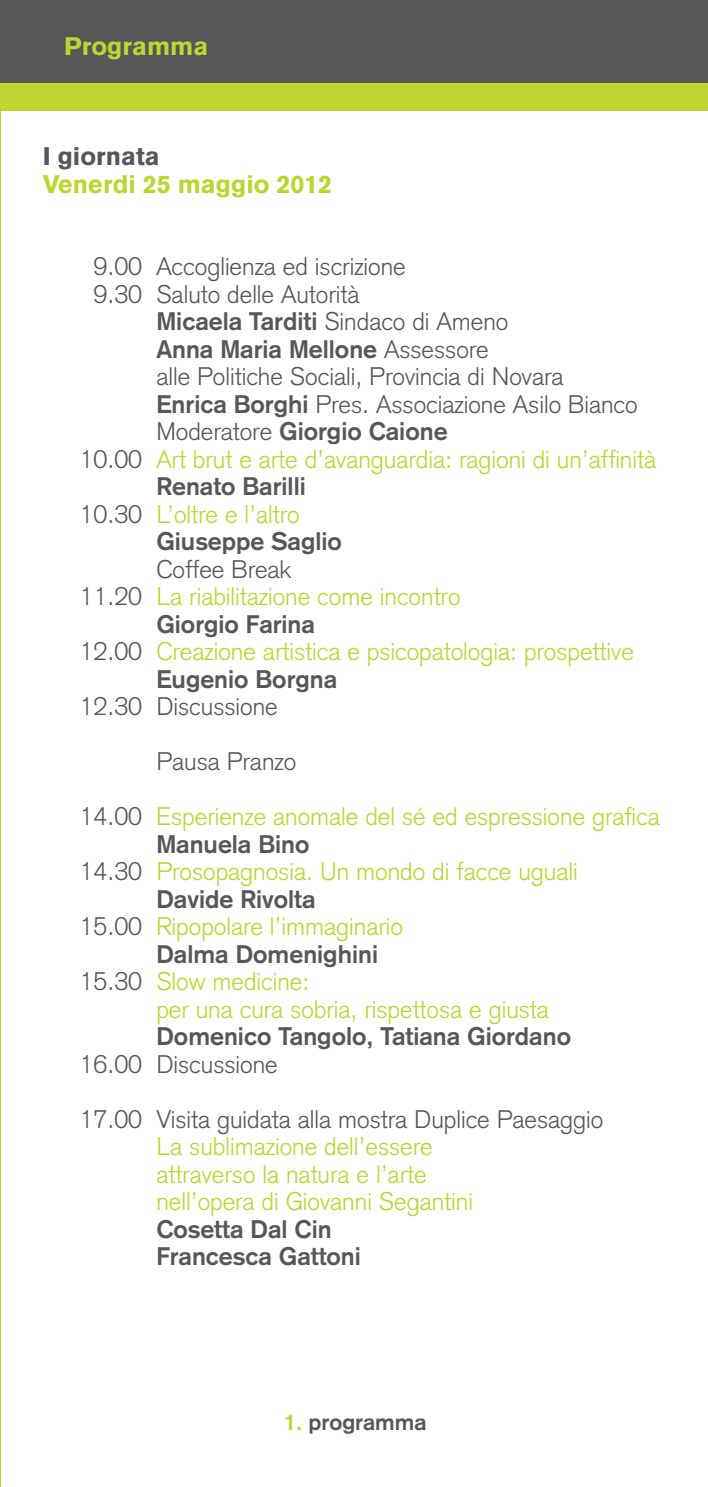
<style>
.page{position:relative;width:708px;height:1487px;background:#fff}
.page>*{position:absolute;margin:0;border:0;box-sizing:border-box;transform-origin:0 0}
.t1{font:300 25px/27.5px "Akzidenz Grotesk";color:#bcd531}
.t2{font:700 25px/27.5px "Akzidenz Grotesk";color:#555758}
.t3{font:300 25px/27.5px "Akzidenz Grotesk";color:#555758}
.t4{font:900 25px "Akzidenz Grotesk";color:#bcd531}
.t5{font:900 25px "Akzidenz Grotesk";color:#555758}
.t6{font:700 22.5px "Akzidenz Grotesk";color:#555758}
.s1{font-weight:300}
.s2{font-weight:700}
.s3{color:#555758}
.s4{color:#bcd531}
</style>
<div class="page">
<hr style="left:0;top:0;width:1px;height:1487px;background:#bcd531">
<div style="left:0;top:0;width:707px;height:83px;background:#555758"></div>
<div style="left:0;top:83px;width:707px;height:27px;background:#bcd531"></div>
<p class="t4" style="left:64px;top:37px;width:146px">Programma</p>
<p class="t5" style="left:43px;top:147px;width:118px">I giornata</p>
<p class="t4" style="left:43px;top:175px;width:290px">Venerdi 25 maggio 2012</p>
<p class="t3" style="left:93px;top:256px;width:313px">9.00 Accoglienza ed iscrizione<br>9.30 Saluto delle Autorità</p>
<p class="t2" style="left:156px;top:310px;width:353px">Micaela Tarditi <span class="s1">Sindaco di Ameno</span></p>
<p class="t2" style="left:156px;top:337px;width:334px">Anna Maria Mellone <span class="s1">Assessore</span></p>
<p class="t3" style="left:156px;top:366px;width:408px">alle Politiche Sociali, Provincia di Novara</p>
<p class="t3" style="left:156px;top:393px;width:482px"><span class="s2">Enrica Borghi</span> Pres. Associazione Asilo Bianco</p>
<p class="t2" style="left:156px;top:420px;width:292px"><span class="s1">Moderatore</span> Giorgio Caione</p>
<p class="t1" style="left:79px;top:448px;width:577px"><span class="s3">10.00</span> Art brut e arte d’avanguardia: ragioni di un’affinità</p>
<p class="t2" style="left:156px;top:475px;width:151px">Renato Barilli</p>
<p class="t1" style="left:79px;top:503px;width:221px"><span class="s3">10.30</span> L’oltre e l’altro</p>
<p class="t2" style="left:156px;top:530px;width:187px">Giuseppe Saglio</p>
<p class="t3" style="left:156px;top:558px;width:137px">Coffee Break</p>
<p class="t1" style="left:79px;top:586px;width:382px"><span class="s3">11.20</span> La riabilitazione come incontro</p>
<p class="t2" style="left:156px;top:612px;width:160px">Giorgio Farina</p>
<p class="t1" style="left:79px;top:641px;width:555px"><span class="s3">12.00</span> Creazione artistica e psicopatologia: prospettive</p>
<p class="t2" style="left:156px;top:667px;width:182px">Eugenio Borgna</p>
<p class="t3" style="left:79px;top:696px;width:200px">12.30 Discussione</p>
<p class="t3" style="left:156px;top:751px;width:141px">Pausa Pranzo</p>
<p class="t1" style="left:79px;top:806px;width:581px"><span class="s3">14.00</span> Esperienze anomale del sé ed espressione grafica</p>
<p class="t2" style="left:156px;top:832px;width:154px">Manuela Bino</p>
<p class="t1" style="left:79px;top:861px;width:499px"><span class="s3">14.30</span> Prosopagnosia. Un mondo di facce uguali</p>
<p class="t2" style="left:156px;top:887px;width:160px">Davide Rivolta</p>
<p class="t1" style="left:79px;top:916px;width:325px"><span class="s3">15.00</span> Ripopolare l’immaginario</p>
<p class="t2" style="left:156px;top:942px;width:223px">Dalma Domenighini</p>
<p class="t1" style="left:79px;top:971px;width:231px"><span class="s3">15.30</span> Slow medicine:</p>
<p class="t1" style="left:156px;top:998px;width:394px">per una cura sobria, rispettosa e giusta</p>
<p class="t2" style="left:156px;top:1025px;width:416px">Domenico Tangolo, Tatiana Giordano</p>
<p class="t3" style="left:79px;top:1039px;width:525px;line-height:55px">16.00 Discussione<br>17.00 Visita guidata alla mostra Duplice Paesaggio</p>
<p class="t1" style="left:156px;top:1136px;width:318px">La sublimazione dell’essere attraverso la natura e l’arte nell’opera di Giovanni Segantini</p>
<p class="t2" style="left:156px;top:1217px;width:206px">Cosetta Dal Cin<br>Francesca Gattoni</p>
<p class="t6" style="left:283px;top:1414px;width:144px"><span class="s4">1.</span> programma</p>
</div>
